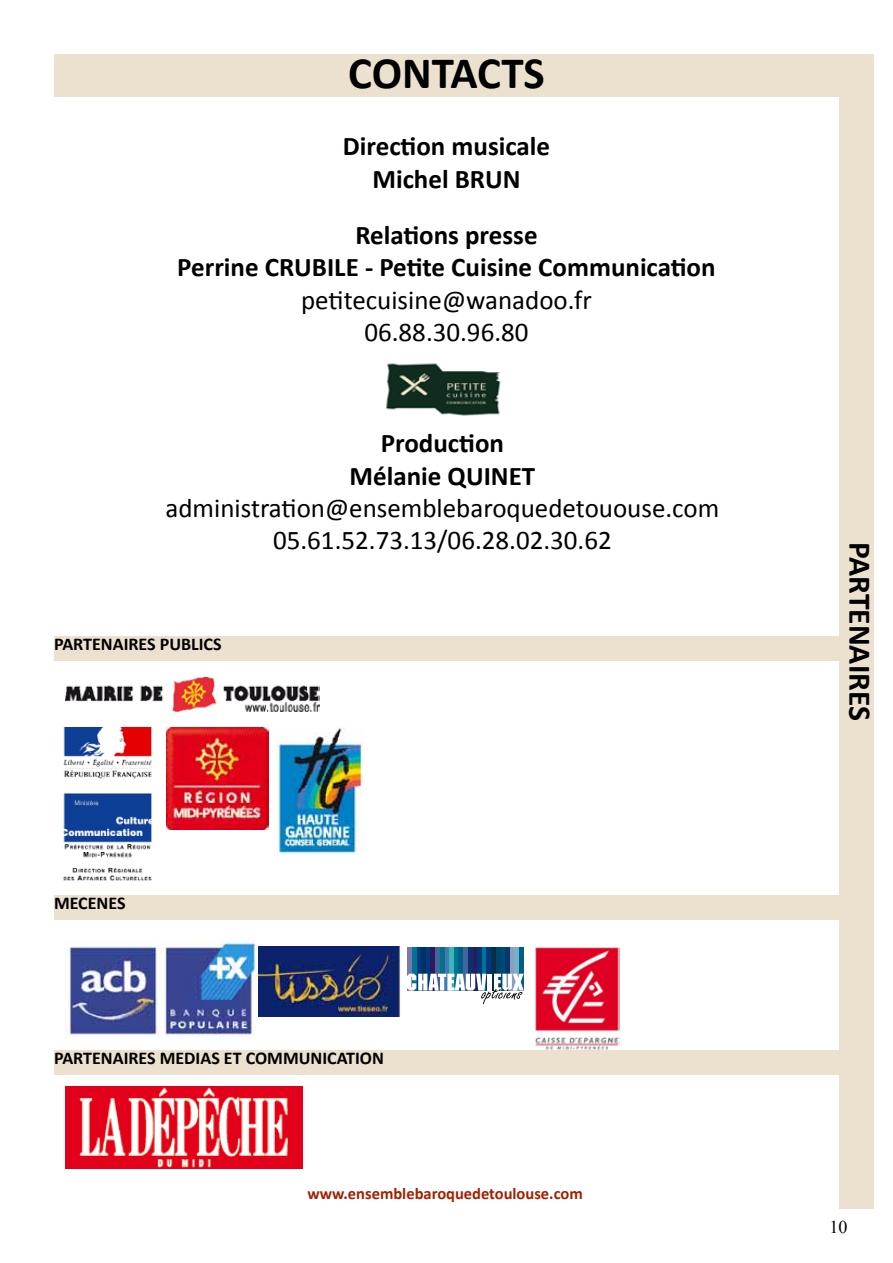
<style>
.page{position:relative;width:893px;height:1263px;background:#fff}
.page>*{position:absolute;margin:0;border:0;box-sizing:border-box;transform-origin:0 0}
.t1{font:700 45px "Calibri";letter-spacing:-.005em;color:#000}
.t2{font:700 31.65px "Calibri";color:#000}
.t3{font:27px/32.4px "Calibri";color:#000;text-align:center}
.t4{font:700 27px/32.4px "Calibri";color:#000;text-align:center}
.t5{font:700 18px "Calibri";color:#000}
.t6{font:18px "Times New Roman";color:#000}
.t7{font:700 16.5px "Calibri";color:#a41f00}
</style>
<div class="page">
<div style="left:839px;top:54px;width:34px;height:1155px;background:#ece1cf"></div>
<img style="left:259px;top:946px;width:141px;height:71px">
<img style="left:535px;top:947px;width:85px;height:103px">
<img style="left:166px;top:728px;width:102px;height:101px">
<img style="left:66px;top:677px;width:254px;height:34px">
<img style="left:276px;top:728px;width:87px;height:126px">
<img style="left:63px;top:728px;width:89px;height:153px">
<div style="left:54px;top:636px;width:785px;height:24px;background:#ece1cf"></div>
<div style="left:54px;top:896px;width:785px;height:24px;background:#ece1cf"></div>
<div style="left:54px;top:1050px;width:785px;height:24px;background:#ece1cf"></div>
<img style="left:65px;top:939px;width:191px;height:99px">
<div style="left:519px;top:947px;width:5px;height:43px;background:#005f86"></div>
<hr style="left:510px;top:947px;width:4px;height:43px;background:#8e9cc2">
<div style="left:514px;top:947px;width:5px;height:43px;background:#73b1c6"></div>
<div style="left:505px;top:947px;width:5px;height:43px;background:#05396a"></div>
<div style="left:500px;top:947px;width:5px;height:43px;background:#00487b"></div>
<hr style="left:496px;top:947px;width:4px;height:43px;background:#00446b">
<div style="left:491px;top:947px;width:5px;height:43px;background:#003045"></div>
<div style="left:463px;top:947px;width:5px;height:43px;background:#42659f"></div>
<div style="left:472px;top:947px;width:5px;height:43px;background:#2c195e"></div>
<hr style="left:468px;top:947px;width:4px;height:43px;background:#0e2e6e">
<div style="left:477px;top:947px;width:5px;height:43px;background:#003779"></div>
<hr style="left:482px;top:947px;width:4px;height:43px;background:#007493">
<div style="left:486px;top:947px;width:5px;height:43px;background:#003782"></div>
<hr style="left:454px;top:947px;width:4px;height:43px;background:#007493">
<div style="left:458px;top:947px;width:5px;height:43px;background:#005f86"></div>
<div style="left:449px;top:947px;width:5px;height:43px;background:#3ab6b7"></div>
<div style="left:444px;top:947px;width:5px;height:43px;background:#4977b6"></div>
<hr style="left:440px;top:947px;width:4px;height:43px;background:#007388">
<div style="left:435px;top:947px;width:5px;height:43px;background:#42659f"></div>
<div style="left:407px;top:947px;width:5px;height:43px;background:#7977ac"></div>
<div style="left:416px;top:947px;width:5px;height:43px;background:#003a80"></div>
<hr style="left:412px;top:947px;width:4px;height:43px;background:#007493">
<div style="left:421px;top:947px;width:5px;height:43px;background:#003063"></div>
<hr style="left:426px;top:947px;width:4px;height:43px;background:#003a80">
<div style="left:430px;top:947px;width:5px;height:43px;background:#2c195e"></div>
<svg style="left:407px;top:974px;width:117px;height:30px"></svg>
<div style="left:54px;top:54px;width:785px;height:43px;background:#ece1cf"></div>
<img style="left:66px;top:1086px;width:237px;height:82px">
<img style="left:386px;top:363px;width:115px;height:53px">
<h1 class="t1" style="left:348px;top:44px;width:198px">CONTACTS</h1>
<p class="t4" style="left:343px;top:130px;width:209px">Direction musicale<br>Michel BRUN</p>
<p class="t4" style="left:177px;top:219px;width:540px">Relations presse<br>Perrine CRUBILE - Petite Cuisine Communication</p>
<p class="t3" style="left:301px;top:284px;width:292px">petitecuisine@wanadoo.fr<br>06.88.30.96.80</p>
<p class="t4" style="left:350px;top:427px;width:187px">Production<br>Mélanie QUINET</p>
<p class="t3" style="left:166px;top:492px;width:555px">administration@ensemblebaroquedetououse.com<br>05.61.52.73.13/06.28.02.30.62</p>
<p class="t5" style="left:54px;top:632px;width:169px">PARTENAIRES PUBLICS</p>
<p class="t5" style="left:54px;top:892px;width:73px">MECENES</p>
<p class="t5" style="left:54px;top:1046px;width:331px">PARTENAIRES MEDIAS ET COMMUNICATION</p>
<p class="t7" style="left:307px;top:1183px;width:277px">www.ensemblebaroquedetoulouse.com</p>
<p class="t2" style="left:880px;top:542px;width:180px;rotate:90deg">PARTENAIRES</p>
<p class="t6" style="left:829px;top:1215px;width:19px">10</p>
</div>
